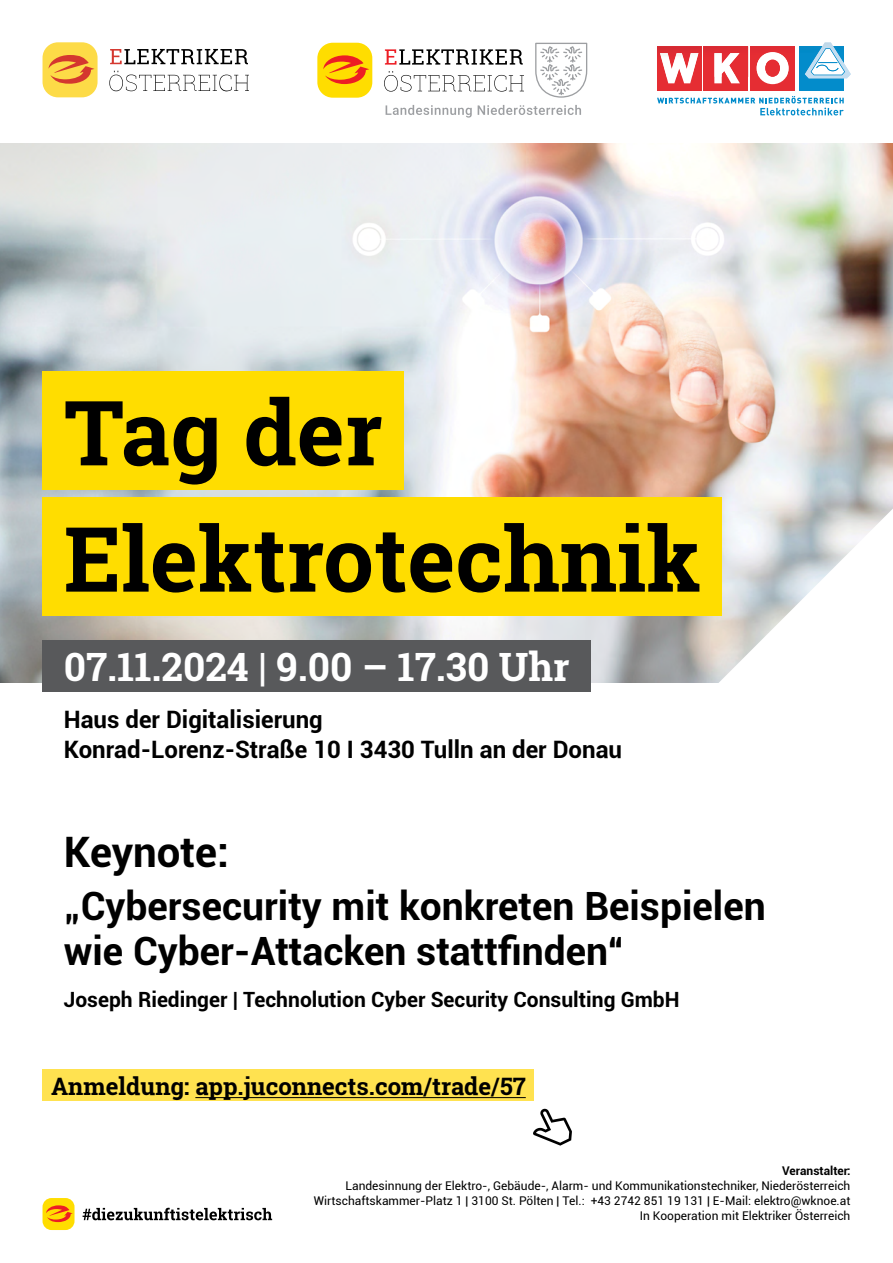
<style>
.page{position:relative;width:893px;height:1263px;background:#fff}
.page>*{position:absolute;margin:0;border:0;box-sizing:border-box;transform-origin:0 0}
.t1{font:700 90px/126.3px "Roboto Slab";color:#000}
.t2{font:700 42px "Roboto";color:#000}
.t3{font:700 39px/45px "Roboto";color:#000}
.t4{font:700 39px "Roboto Slab";color:#fff}
.t5{font:700 24px/30px "Roboto";color:#000}
.t6{font:700 24px "Roboto Slab";color:#000}
.t7{font:700 21px "Roboto";color:#000}
.t8{font:12px/15px "Roboto";color:#000;text-align:right}
.t9{font:700 12px "Roboto";color:#000}
</style>
<div class="page">
<img style="left:0;top:144px;width:893px;height:538px">
<svg style="left:654px;top:508px;width:239px;height:175px"></svg>
<svg style="left:385px;top:49px;width:138px;height:16px"></svg>
<svg style="left:384px;top:71px;width:140px;height:21px"></svg>
<div style="left:317px;top:43px;width:55px;height:55px;background:#fd0;border-radius:15px"></div>
<svg style="left:323px;top:55px;width:46px;height:29px"></svg>
<svg style="left:386px;top:105px;width:195px;height:13px"></svg>
<svg style="left:535px;top:42px;width:53px;height:56px"></svg>
<svg style="left:110px;top:49px;width:138px;height:15px"></svg>
<svg style="left:109px;top:71px;width:140px;height:20px"></svg>
<div style="left:43px;top:43px;width:55px;height:54px;background:#fddb47;border-radius:15px"></div>
<svg style="left:48px;top:55px;width:46px;height:29px"></svg>
<div style="left:43px;top:1198px;width:32px;height:32px;background:#fd0;border-radius:9px"></div>
<svg style="left:46px;top:1205px;width:27px;height:17px"></svg>
<svg style="left:83px;top:1208px;width:189px;height:12px"></svg>
<div style="left:43px;top:371px;width:361px;height:119px;background:#fd0"></div>
<div style="left:43px;top:497px;width:679px;height:119px;background:#fd0"></div>
<div style="left:43px;top:640px;width:548px;height:51px;background:#58595b"></div>
<div style="left:750px;top:46px;width:45px;height:45px;background:#e52d33"></div>
<div style="left:704px;top:46px;width:44px;height:45px;background:#e52d33"></div>
<svg style="left:714px;top:77px;width:26px;height:6px"></svg>
<div style="left:657px;top:46px;width:44px;height:45px;background:#e52d33"></div>
<svg style="left:666px;top:77px;width:26px;height:6px"></svg>
<div style="left:799px;top:46px;width:45px;height:45px;background:#038ccb"></div>
<svg style="left:759px;top:77px;width:27px;height:7px"></svg>
<svg style="left:807px;top:77px;width:41px;height:2px"></svg>
<svg style="left:657px;top:96px;width:187px;height:19px"></svg>
<img style="left:704px;top:47px;width:39px;height:7px">
<img style="left:714px;top:53px;width:25px;height:24px">
<img style="left:657px;top:46px;width:44px;height:9px">
<img style="left:660px;top:53px;width:38px;height:24px">
<img style="left:757px;top:52px;width:32px;height:25px">
<img style="left:765px;top:60px;width:15px;height:17px">
<img style="left:805px;top:43px;width:46px;height:34px">
<img style="left:811px;top:48px;width:34px;height:27px">
<img style="left:816px;top:62px;width:23px;height:9px">
<div style="left:43px;top:1069px;width:491px;height:32px;background:#ffe250"></div>
<hr style="left:195px;top:1097px;width:331px;height:1px;background:#000">
<svg style="left:533px;top:1109px;width:39px;height:36px"></svg>
<h1 class="t1" style="left:64px;top:368px;width:639px">Tag der<br>Elektrotechnik</h1>
<h3 class="t4" style="left:64px;top:640px;width:507px">07.11.2024 | 9.00 – 17.30 Uhr</h3>
<h3 class="t5" style="left:64px;top:704px;width:560px">Haus der Digitalisierung<br>Konrad-Lorenz-Straße 10 I 3430 Tulln an der Donau</h3>
<h2 class="t2" style="left:64px;top:822px;width:167px">Keynote:</h2>
<h3 class="t3" style="left:64px;top:882px;width:703px">„Cybersecurity mit konkreten Beispielen wie Cyber-Attacken stattfinden“</h3>
<h3 class="t7" style="left:64px;top:985px;width:617px">Joseph Riedinger | Technolution Cyber Security Consulting GmbH</h3>
<h3 class="t6" style="left:51px;top:1069px;width:476px">Anmeldung: app.juconnects.com/trade/57</h3>
<p class="t9" style="left:782px;top:1163px;width:70px">Veranstalter:</p>
<p class="t8" style="left:314px;top:1178px;width:538px">Landesinnung der Elektro-, Gebäude-, Alarm- und Kommunikationstechniker, Niederösterreich<br>Wirtschaftskammer-Platz 1 | 3100 St. Pölten | Tel.: +43 2742 851 19 131 | E-Mail: elektro@wknoe.at<br>In Kooperation mit Elektriker Österreich</p>
</div>
